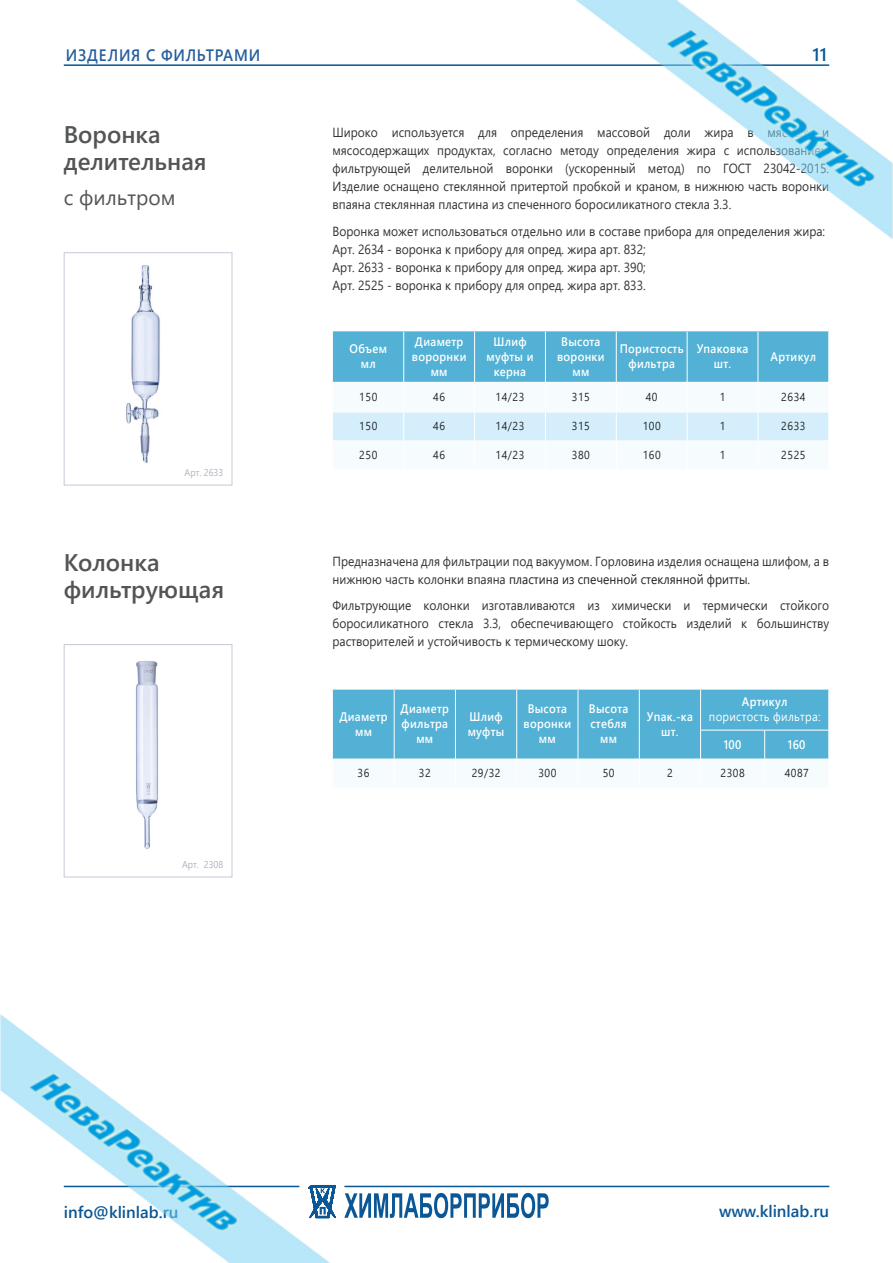
<style>
.page{position:relative;width:893px;height:1263px;background:#fff}
.page>*{position:absolute;margin:0;border:0;box-sizing:border-box;transform-origin:0 0}
.ОГЛАВЛЕНИЕ{font:600 24px/27px "Segoe UI";color:#525455}
.t1{font:21px "Segoe UI";color:#525455}
.t2{font:600 18px "Segoe UI";color:#095796}
.t3{font:600 16.5px "Segoe UI";color:#095796}
.t4{font:600 16.5px "Segoe UI";letter-spacing:.05em;color:#275f9c;scale:.91 1}
.t5{font:13.2px/18px "Segoe UI";color:#303233;text-align:justify;scale:.91 1}
.t6{font:600 12.3px/15px "Segoe UI";letter-spacing:.025em;color:#fff;text-align:center;scale:.91 1}
.t7{font:12.3px "Segoe UI";letter-spacing:.025em;color:#fff;scale:.91 1}
.t8{font:11.55px "Segoe UI";letter-spacing:.05em;color:#212526;scale:.91 1}
.t9{font:9.9px "Segoe UI";color:#b0b3bf;scale:.91 1}
.s1{color:#212526}
</style>
<div class="page">
<img style="left:0;top:0;width:893px;height:1263px">
<p class="t4" style="left:66px;top:40px;width:215px">ИЗДЕЛИЯ С ФИЛЬТРАМИ</p>
<h3 class="t2" style="left:813px;top:38px;width:16px">11</h3>
<p class="ОГЛАВЛЕНИЕ" style="left:64px;top:119px;width:144px">Воронка делительная</p>
<p class="t1" style="left:64px;top:178px;width:113px">с фильтром</p>
<p class="t9" style="left:185px;top:464px;width:44px">Арт. 2633</p>
<p class="t5" style="left:333px;top:123px;width:547px">Широко используется для определения массовой доли жира в мясных и мясосодержащих продуктах, согласно методу определения жира с использованием фильтрующей делительной воронки (ускоренный метод) по ГОСТ 23042-2015.<br>Изделие оснащено стеклянной притертой пробкой и краном, в нижнюю часть воронки впаяна стеклянная пластина из спеченного боросиликатного стекла 3.3.</p>
<p class="t5" style="left:333px;top:221px;width:543px;text-align:left">Воронка может использоваться отдельно или в составе прибора для определения жира:<br>Арт. 2634 - воронка к прибору для опред. жира арт. 832;<br>Арт. 2633 - воронка к прибору для опред. жира арт. 390;<br>Арт. 2525 - воронка к прибору для опред. жира арт. 833.</p>
<p class="t6" style="left:350px;top:341px;width:43px">Объем</p>
<p class="t6" style="left:361px;top:356px;width:18px">мл</p>
<p class="t6" style="left:412px;top:333px;width:61px;text-align:left">Диаметр ворорнки</p>
<p class="t6" style="left:431px;top:363px;width:20px">мм</p>
<p class="t6" style="left:487px;top:333px;width:53px">Шлиф муфты и керна</p>
<p class="t6" style="left:557px;top:333px;width:54px">Высота воронки</p>
<p class="t6" style="left:572px;top:363px;width:20px">мм</p>
<p class="t6" style="left:620px;top:341px;width:72px">Пористость фильтра</p>
<p class="t6" style="left:697px;top:341px;width:58px">Упаковка</p>
<p class="t6" style="left:714px;top:356px;width:21px">шт.</p>
<p class="t6" style="left:771px;top:348px;width:52px">Артикул</p>
<p class="t8" style="left:359px;top:386px;width:21px">150</p>
<p class="t8" style="left:433px;top:386px;width:15px">46</p>
<p class="t8" style="left:496px;top:386px;width:33px">14/23</p>
<p class="t8" style="left:572px;top:386px;width:21px">315</p>
<p class="t8" style="left:646px;top:386px;width:15px">40</p>
<p class="t8" style="left:720px;top:386px;width:8px">1</p>
<p class="t8" style="left:781px;top:386px;width:28px">2634</p>
<p class="t8" style="left:359px;top:415px;width:21px">150</p>
<p class="t8" style="left:433px;top:415px;width:15px">46</p>
<p class="t8" style="left:496px;top:415px;width:33px">14/23</p>
<p class="t8" style="left:572px;top:415px;width:21px">315</p>
<p class="t8" style="left:643px;top:415px;width:21px">100</p>
<p class="t8" style="left:720px;top:415px;width:8px">1</p>
<p class="t8" style="left:781px;top:415px;width:28px">2633</p>
<p class="t8" style="left:359px;top:444px;width:21px">250</p>
<p class="t8" style="left:433px;top:444px;width:15px">46</p>
<p class="t8" style="left:496px;top:444px;width:33px">14/23</p>
<p class="t8" style="left:572px;top:444px;width:21px">380</p>
<p class="t8" style="left:643px;top:444px;width:21px">160</p>
<p class="t8" style="left:720px;top:444px;width:8px">1</p>
<p class="t8" style="left:781px;top:444px;width:28px">2525</p>
<p class="ОГЛАВЛЕНИЕ" style="left:64px;top:547px;width:162px">Колонка фильтрующая</p>
<p class="t5" style="left:333px;top:551px;width:547px">Предназначена для фильтрации под вакуумом. Горловина изделия оснащена шлифом, а в нижнюю часть колонки впаяна <span class="s1">пластина из спеченной стеклянной фритты.</span></p>
<p class="t5" style="left:333px;top:595px;width:547px">Фильтрующие колонки изготавливаются из химически и термически стойкого боросиликатного стекла 3.3, обеспечивающего стойкость изделий к большинству растворителей и устойчивость к термическому шоку.</p>
<p class="t6" style="left:339px;top:708px;width:55px">Диаметр мм</p>
<p class="t6" style="left:401px;top:700px;width:55px;text-align:left">Диаметр фильтра</p>
<p class="t6" style="left:416px;top:730px;width:20px">мм</p>
<p class="t6" style="left:468px;top:708px;width:42px;text-align:left">Шлиф муфты</p>
<p class="t6" style="left:524px;top:700px;width:54px">Высота воронки</p>
<p class="t6" style="left:539px;top:730px;width:20px">мм</p>
<p class="t6" style="left:589px;top:700px;width:45px;text-align:left">Высота стебля</p>
<p class="t6" style="left:600px;top:730px;width:20px">мм</p>
<p class="t6" style="left:647px;top:708px;width:52px">Упак.-ка</p>
<p class="t6" style="left:661px;top:723px;width:21px">шт.</p>
<p class="t6" style="left:742px;top:694px;width:52px">Артикул</p>
<p class="t7" style="left:709px;top:705px;width:124px">пористость фильтра:</p>
<p class="t6" style="left:724px;top:736px;width:21px">100</p>
<p class="t6" style="left:788px;top:736px;width:21px">160</p>
<p class="t9" style="left:182px;top:855px;width:47px">Арт. 2308</p>
<p class="t8" style="left:358px;top:762px;width:15px">36</p>
<p class="t8" style="left:419px;top:762px;width:15px">32</p>
<p class="t8" style="left:472px;top:762px;width:33px">29/32</p>
<p class="t8" style="left:538px;top:762px;width:21px">300</p>
<p class="t8" style="left:603px;top:762px;width:15px">50</p>
<p class="t8" style="left:667px;top:762px;width:8px">2</p>
<p class="t8" style="left:720px;top:762px;width:28px">2308</p>
<p class="t8" style="left:785px;top:762px;width:28px">4087</p>
<p class="t3" style="left:64px;top:1197px;width:116px">info@klinlab.ru</p>
<p class="t3" style="left:719px;top:1196px;width:112px">www.klinlab.ru</p>
</div>
